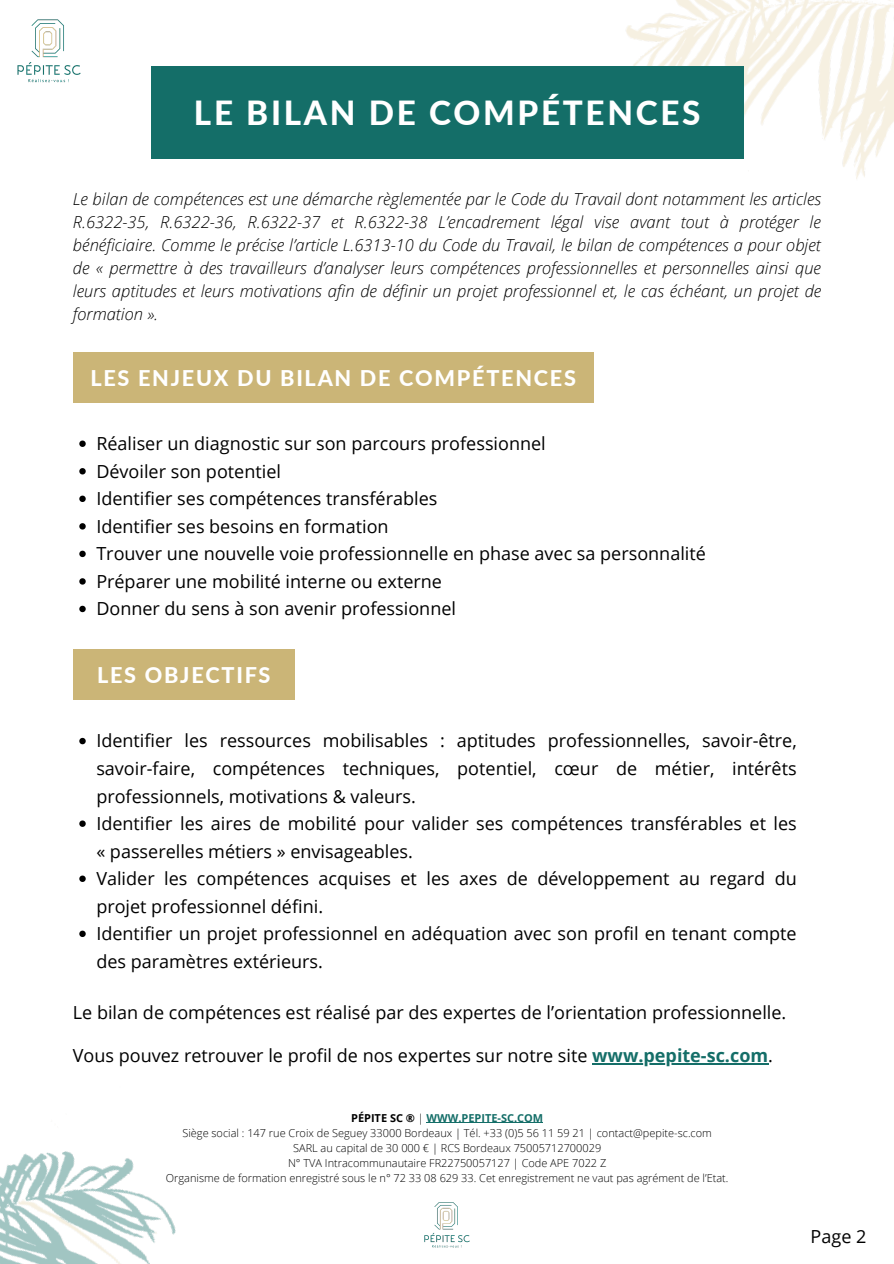
<style>
.page{position:relative;width:894px;height:1264px;background:#fff}
.page>*{position:absolute;margin:0;border:0;box-sizing:border-box;transform-origin:0 0}
.t1{font:800 33.3px "Lato";letter-spacing:.08em;color:#fff}
.t2{font:800 21.6px "Lato";letter-spacing:.08em;color:#fff}
.t3{font:18px/27.5px "Open Sans";color:#000}
.t4{font:italic 300 16.5px/23.1px "Open Sans";color:#000;text-align:justify}
.t5{font:300 10.95px "Open Sans";color:#000}
.t6{font:700 10.95px "Open Sans";color:#146e68}
.s1{font-weight:700;color:#146e68}
.s2{color:#000}
.s3{font-weight:300;color:#000}
</style>
<div class="page">
<img style="left:626px;top:0;width:267px;height:179px">
<img style="left:424px;top:1202px;width:45px;height:45px">
<img style="left:17px;top:19px;width:63px;height:63px">
<img style="left:0;top:1151px;width:176px;height:112px">
<svg style="left:79px;top:440px;width:7px;height:7px"></svg>
<svg style="left:79px;top:468px;width:7px;height:6px"></svg>
<svg style="left:79px;top:495px;width:7px;height:7px"></svg>
<svg style="left:79px;top:523px;width:7px;height:6px"></svg>
<svg style="left:79px;top:550px;width:7px;height:7px"></svg>
<svg style="left:79px;top:578px;width:7px;height:6px"></svg>
<svg style="left:79px;top:605px;width:7px;height:7px"></svg>
<div style="left:151px;top:66px;width:592px;height:93px;background:#146e68"></div>
<div style="left:73px;top:352px;width:520px;height:51px;background:#cbb577"></div>
<hr style="left:426px;top:1122px;width:117px;height:1px;background:#146e68">
<div style="left:73px;top:649px;width:222px;height:51px;background:#cbb577"></div>
<svg style="left:79px;top:738px;width:7px;height:6px"></svg>
<svg style="left:79px;top:820px;width:7px;height:6px"></svg>
<svg style="left:79px;top:875px;width:7px;height:7px"></svg>
<svg style="left:79px;top:930px;width:7px;height:7px"></svg>
<hr style="left:592px;top:1062px;width:176px;height:2px;background:#146e68">
<p class="t1" style="left:194px;top:92px;width:508px">LE BILAN DE COMPÉTENCES</p>
<p class="t4" style="left:73px;top:187px;width:749px">Le bilan de compétences est une démarche règlementée par le Code du Travail dont notamment les articles R.6322-35, R.6322-36, R.6322-37 et R.6322-38 L’encadrement légal vise avant tout à protéger le bénéficiaire. Comme le précise l’article L.6313-10 du Code du Travail, le bilan de compétences a pour objet de « permettre à des travailleurs d’analyser leurs compétences professionnelles et personnelles ainsi que leurs aptitudes et leurs motivations afin de définir un projet professionnel et, le cas échéant, un projet de formation ».</p>
<p class="t2" style="left:90px;top:364px;width:487px">LES ENJEUX DU BILAN DE COMPÉTENCES</p>
<p class="t3" style="left:96px;top:429px;width:451px">Réaliser un diagnostic sur son parcours professionnel</p>
<p class="t3" style="left:96px;top:457px;width:186px">Dévoiler son potentiel</p>
<p class="t3" style="left:96px;top:484px;width:342px">Identifier ses compétences transférables</p>
<p class="t3" style="left:96px;top:512px;width:294px">Identifier ses besoins en formation</p>
<p class="t3" style="left:96px;top:539px;width:611px">Trouver une nouvelle voie professionnelle en phase avec sa personnalité</p>
<p class="t3" style="left:96px;top:567px;width:347px">Préparer une mobilité interne ou externe</p>
<p class="t3" style="left:96px;top:594px;width:361px">Donner du sens à son avenir professionnel</p>
<p class="t2" style="left:97px;top:661px;width:175px">LES OBJECTIFS</p>
<p class="t3" style="left:96px;top:726px;width:701px;text-align:justify">Identifier les ressources mobilisables : aptitudes professionnelles, savoir-être, savoir-faire, compétences techniques, potentiel, cœur de métier, intérêts professionnels, motivations &amp; valeurs.</p>
<p class="t3" style="left:96px;top:809px;width:701px">Identifier les aires de mobilité pour valider ses compétences transférables et les « passerelles métiers » envisageables.</p>
<p class="t3" style="left:96px;top:864px;width:701px">Valider les compétences acquises et les axes de développement au regard du projet professionnel défini.</p>
<p class="t3" style="left:96px;top:919px;width:701px">Identifier un projet professionnel en adéquation avec son profil en tenant compte des paramètres extérieurs.</p>
<p class="t3" style="left:73px;top:998px;width:714px">Le bilan de compétences est réalisé par des expertes de l’orientation professionnelle.</p>
<p class="t3" style="left:73px;top:1040px;width:701px">Vous pouvez retrouver le profil de nos expertes sur notre site <span class="s1">www.pepite-sc.com</span>.</p>
<p class="t6" style="left:351px;top:1109px;width:193px"><span class="s2">PÉPITE SC ®</span> <span class="s3">|</span> WWW.PEPITE-SC.COM</p>
<p class="t5" style="left:182px;top:1125px;width:530px">Siège social : 147 rue Croix de Seguey 33000 Bordeaux | Tél. +33 (0)5 56 11 59 21 | contact@pepite-sc.com</p>
<p class="t5" style="left:293px;top:1140px;width:309px">SARL au capital de 30 000 € | RCS Bordeaux 75005712700029</p>
<p class="t5" style="left:288px;top:1155px;width:320px">N° TVA Intracommunautaire FR22750057127 | Code APE 7022 Z</p>
<p class="t5" style="left:166px;top:1170px;width:564px">Organisme de formation enregistré sous le n° 72 33 08 629 33. Cet enregistrement ne vaut pas agrément de l’Etat.</p>
<p class="t3" style="left:810px;top:1222px;width:57px">Page 2</p>
</div>
